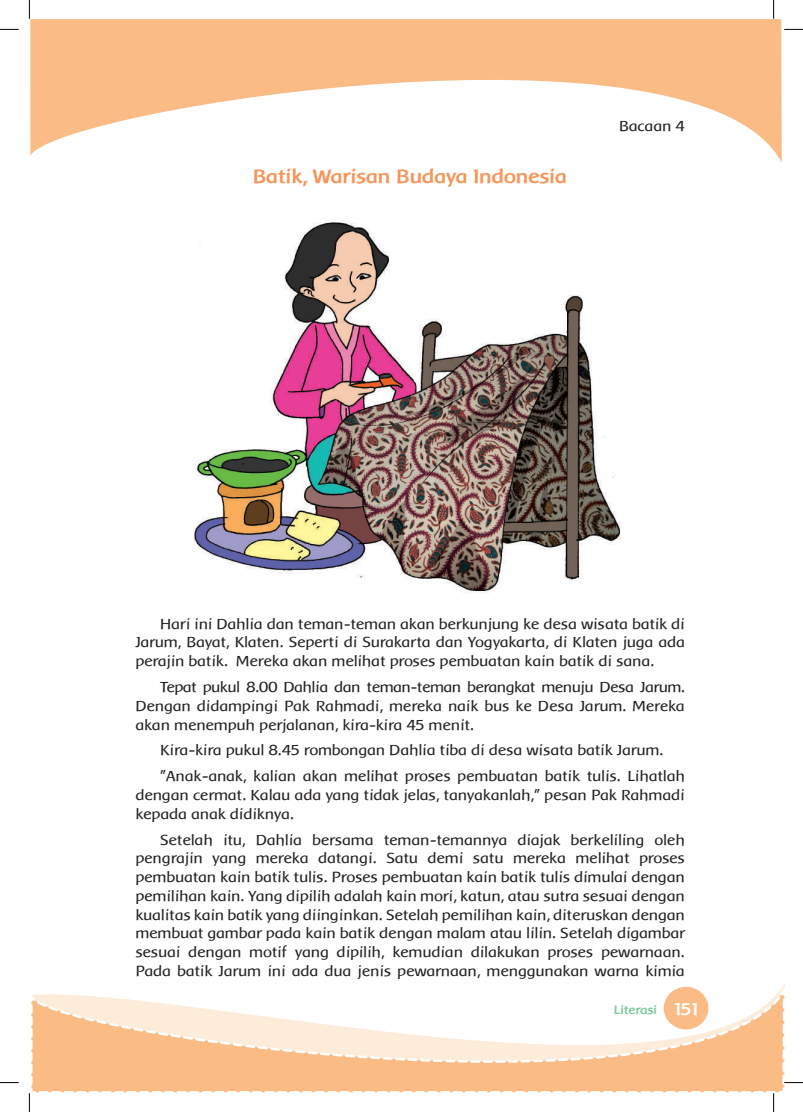
<style>
.page{position:relative;width:803px;height:1112px;background:#fff}
.page>*{position:absolute;margin:0;border:0;box-sizing:border-box;transform-origin:0 0}
.t1{font:700 20px "Baar Metanoia";color:#f79559}
.t2{font:15px/18.8px "Baar Metanoia";color:#231f20;text-align:justify}
.t3{font:700 12.5px "Baar Metanoia";color:#80ca9c}
.s1{font-size:17.5px;color:#fff}
</style>
<div class="page">
<svg style="left:31px;top:985px;width:753px;height:107px"></svg>
<svg style="left:30px;top:19px;width:752px;height:144px;fill:#fbbb85"></svg>
<div style="left:664px;top:986px;width:44px;height:43px;background:#fbbb85;border-radius:50%"></div>
<img style="left:193px;top:222px;width:428px;height:371px">
<svg style="left:0;top:29px;width:19px;height:1px"></svg>
<svg style="left:784px;top:29px;width:19px;height:1px"></svg>
<svg style="left:0;top:1082px;width:19px;height:1px"></svg>
<svg style="left:781px;top:996px;width:22px;height:92px"></svg>
<svg style="left:29px;top:0;width:1px;height:19px"></svg>
<svg style="left:29px;top:1093px;width:1px;height:18px"></svg>
<svg style="left:773px;top:0;width:1px;height:19px"></svg>
<svg style="left:38px;top:1090px;width:737px;height:21px"></svg>
<h1 class="t1" style="left:253px;top:165px;width:315px">Batik, Warisan Budaya Indonesia</h1>
<p class="t2" style="left:619px;top:117px;width:67px">Bacaan 4</p>
<p class="t2" style="left:136px;top:614px;width:551px;text-indent:25px">Hari ini Dahlia dan teman-teman akan berkunjung ke desa wisata batik di Jarum, Bayat, Klaten. Seperti di Surakarta dan Yogyakarta, di Klaten juga ada perajin batik. Mereka akan melihat proses pembuatan kain batik di sana.</p>
<p class="t2" style="left:136px;top:677px;width:551px;text-indent:25px">Tepat pukul 8.00 Dahlia dan teman-teman berangkat menuju Desa Jarum.<br>Dengan didampingi Pak Rahmadi, mereka naik bus ke Desa Jarum. Mereka akan menempuh perjalanan, kira-kira 45 menit.</p>
<p class="t2" style="left:160px;top:737px;width:526px;line-height:25.9px">Kira-kira pukul 8.45 rombongan Dahlia tiba di desa wisata batik Jarum. ”Anak-anak, kalian akan melihat proses pembuatan batik tulis. Lihatlah</p>
<p class="t2" style="left:136px;top:785px;width:551px">dengan cermat. Kalau ada yang tidak jelas, tanyakanlah,” pesan Pak Rahmadi kepada anak didiknya.</p>
<p class="t2" style="left:136px;top:830px;width:551px;text-indent:25px">Setelah itu, Dahlia bersama teman-temannya diajak berkeliling oleh pengrajin yang mereka datangi. Satu demi satu mereka melihat proses pembuatan kain batik tulis. Proses pembuatan kain batik tulis dimulai dengan pemilihan kain. Yang dipilih adalah kain mori, katun, atau sutra sesuai dengan kualitas kain batik yang diinginkan. Setelah pemilihan kain, diteruskan dengan membuat gambar pada kain batik dengan malam atau lilin. Setelah digambar sesuai dengan motif yang dipilih, kemudian dilakukan proses pewarnaan.<br>Pada batik Jarum ini ada dua jenis pewarnaan, menggunakan warna kimia</p>
<p class="t3" style="left:614px;top:1002px;width:86px">Literasi <span class="s1">151</span></p>
</div>
